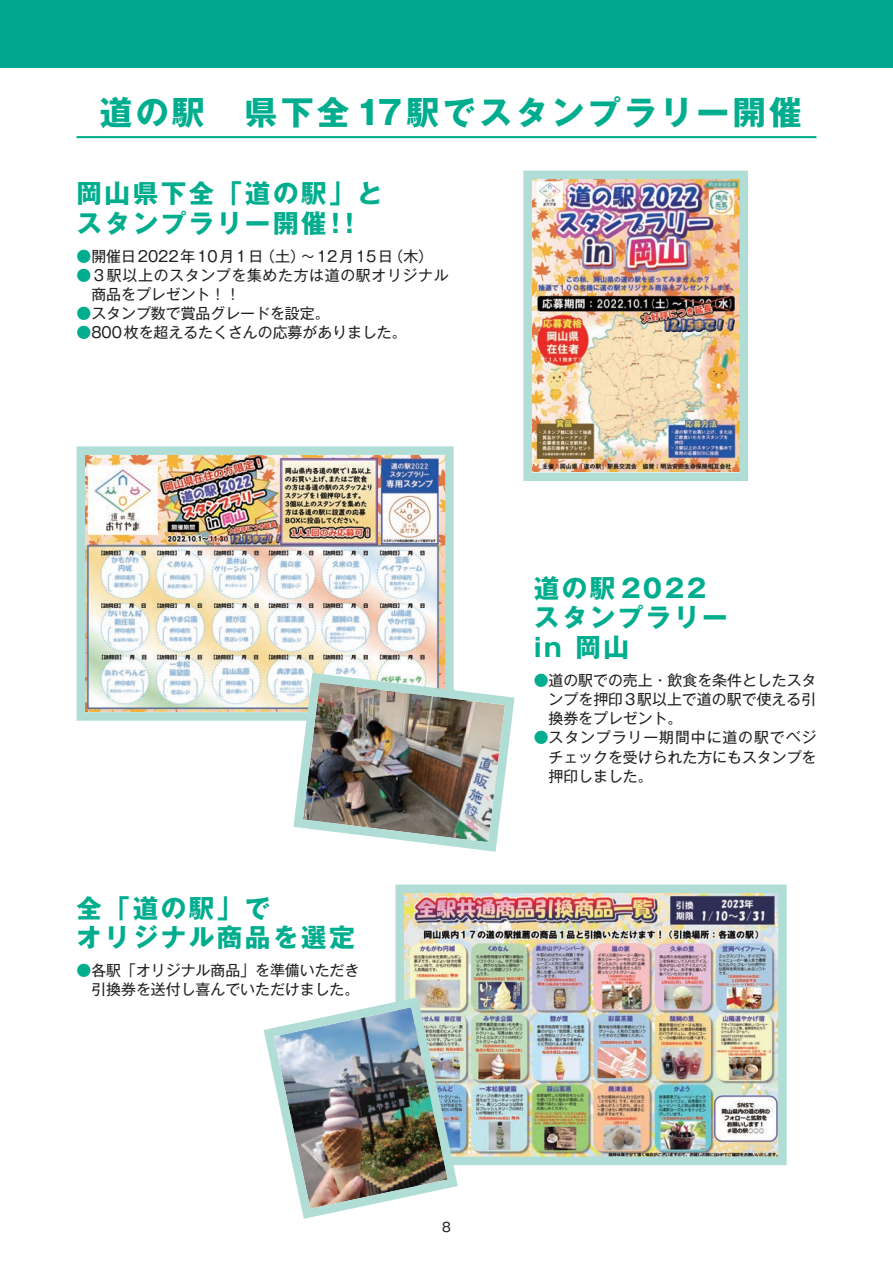
<style>
.page{position:relative;width:893px;height:1263px;background:#fff}
.page>*{position:absolute;margin:0;border:0;box-sizing:border-box;transform-origin:0 0}
.t1{font:33px "Gothic MB101 Pr 6 Bold 90 pv RKSJ H";letter-spacing:.1em;color:#00ad8e}
.t2{font:25.5px/29.7px "Gothic MB101 Pr 6 Bold 90 pv RKSJ H";letter-spacing:.1em;color:#00ad8e}
.t3{font:14.85px/19.2px "Gothic MB101 Pr 6 Regular 90 pv RKSJ H";color:#231f20;text-align:justify}
.t4{font:14.85px/19.2px "Gothic MB101 Pr 6 Regular 90 pv RKSJ H";letter-spacing:.045em;color:#231f20}
.t5{font:14.85px "Gothic MB101 Pr 6 Regular 90 pv RKSJ H";letter-spacing:.125em;color:#231f20}
.t6{font:12.75px "Gothic MB101 Pr 6 Regular 90 pv RKSJ H";color:#231f20}
.s1{color:#00ad8e}
</style>
<div class="page">
<div style="left:0;top:0;width:893px;height:68px;background:#00a78e"></div>
<hr style="left:77px;top:136px;width:739px;height:2px;background:#00ad8e">
<img style="left:395px;top:884px;width:392px;height:282px">
<img style="left:76px;top:446px;width:378px;height:275px">
<img style="left:523px;top:170px;width:225px;height:311px">
<img style="left:289px;top:668px;width:226px;height:184px">
<img style="left:263px;top:992px;width:200px;height:227px">
<h1 class="t1" style="left:99px;top:100px;width:704px">道の駅　県下全17駅でスタンプラリー開催</h1>
<h2 class="t2" style="left:77px;top:182px;width:308px">岡山県下全「道の駅」とスタンプラリー開催！！</h2>
<p class="t5" style="left:77px;top:251px;width:358px"><span class="s1">●</span>開催日2022年10月1日（土）～12月15日（木）</p>
<p class="t4" style="left:91px;top:268px;width:359px;text-indent:-15px"><span class="s1">●</span>３駅以上のスタンプを集めた方は道の駅オリジナル商品をプレゼント！！</p>
<p class="t3" style="left:77px;top:306px;width:254px"><span class="s1">●</span>スタンプ数で賞品グレードを設定。</p>
<p class="t3" style="left:77px;top:325px;width:332px"><span class="s1">●</span>800枚を超えるたくさんの応募がありました。</p>
<h2 class="t2" style="left:77px;top:897px;width:280px">全「道の駅」で<br>オリジナル商品を選定</h2>
<p class="t3" style="left:77px;top:963px;width:284px;text-align:right"><span class="s1">●</span>各駅「オリジナル商品」を準備いただき引換券を送付し喜んでいただけました。</p>
<h2 class="t2" style="left:534px;top:577px;width:195px">道の駅2022スタンプラリーin 岡山</h2>
<p class="t3" style="left:549px;top:673px;width:269px;text-indent:-15px"><span class="s1">●</span>道の駅での売上・飲食を条件としたスタンプを押印3駅以上で道の駅で使える引換券をプレゼント。</p>
<p class="t3" style="left:549px;top:730px;width:269px;text-indent:-15px"><span class="s1">●</span>スタンプラリー期間中に道の駅でベジチェックを受けられた方にもスタンプを押印しました。</p>
<p class="t6" style="left:442px;top:1222px;width:10px">8</p>
</div>
